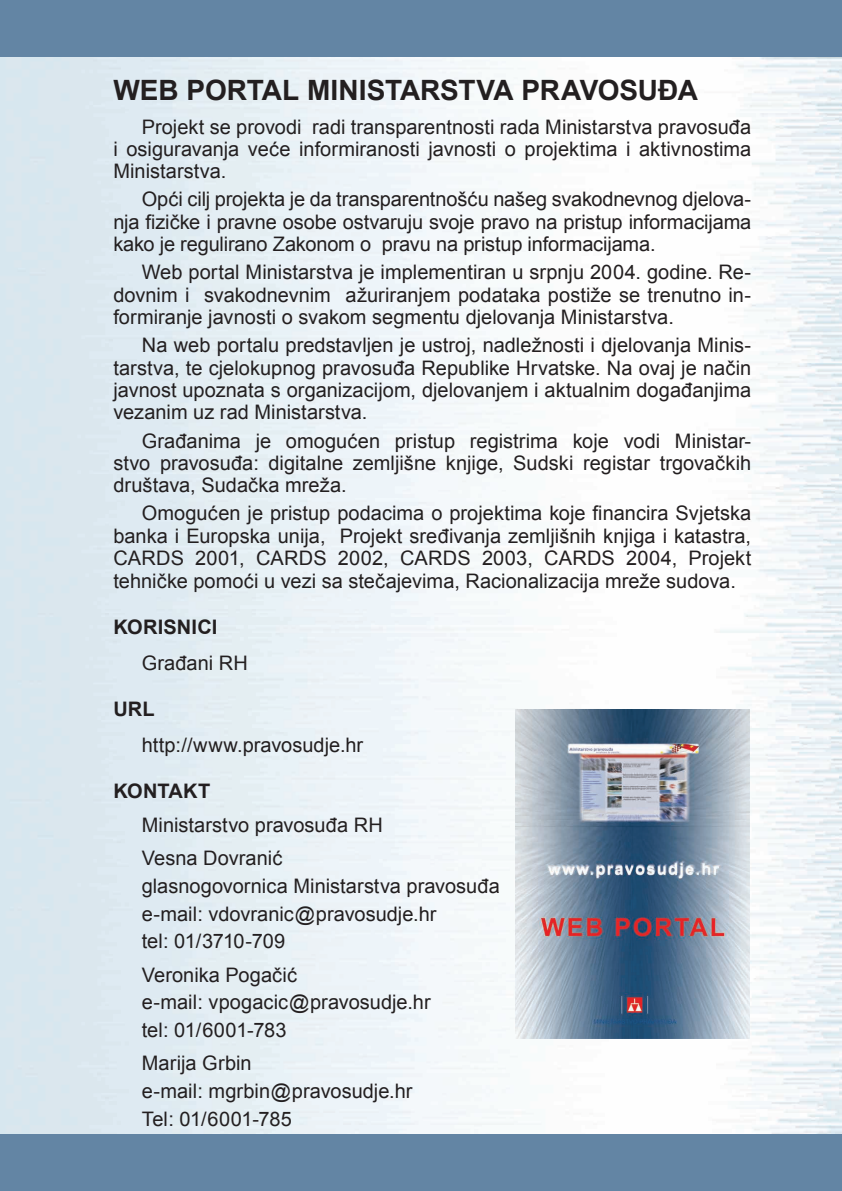
<style>
.page{position:relative;width:842px;height:1191px;background:#fff}
.page>*{position:absolute;margin:0;border:0;box-sizing:border-box;transform-origin:0 0}
.t1{font:700 28px "Arial";letter-spacing:-.005em;color:#231f20}
.t2{font:20px/22.4px "Arial";color:#231f20;text-align:justify}
.t3{font:700 20px "Arial";letter-spacing:.01em;color:#231f20}
</style>
<div class="page">
<img style="left:0;top:57px;width:842px;height:1077px">
<div style="left:0;top:1134px;width:842px;height:57px;background:#6385a4"></div>
<div style="left:0;top:0;width:842px;height:57px;background:#6385a4"></div>
<img style="left:516px;top:710px;width:234px;height:328px">
<h1 class="t1" style="left:113px;top:71px;width:586px">WEB PORTAL MINISTARSTVA PRAVOSUĐA</h1>
<p class="t2" style="left:113px;top:115px;width:639px;text-indent:28px">Projekt se provodi radi transparentnosti rada Ministarstva pravosuđa i osiguravanja veće informiranosti javnosti o projektima i aktivnostima Ministarstva.</p>
<p class="t2" style="left:113px;top:188px;width:639px;text-indent:28px">Opći cilj projekta je da transparentnošću našeg svakodnevnog djelova&shy;nja fizičke i pravne osobe ostvaruju svoje pravo na pristup informacijama kako je regulirano Zakonom o pravu na pristup informacijama.</p>
<p class="t2" style="left:113px;top:261px;width:639px;text-indent:28px">Web portal Ministarstva je implementiran u srpnju 2004. godine. Re&shy;dovnim i svakodnevnim ažuriranjem podataka postiže se trenutno in&shy;formiranje javnosti o svakom segmentu djelovanja Ministarstva.</p>
<p class="t2" style="left:113px;top:334px;width:639px;text-indent:28px">Na web portalu predstavljen je ustroj, nadležnosti i djelovanja Minis&shy;tarstva, te cjelokupnog pravosuđa Republike Hrvatske. Na ovaj je način javnost upoznata s organizacijom, djelovanjem i aktualnim događanjima vezanim uz rad Ministarstva.</p>
<p class="t2" style="left:113px;top:429px;width:639px;text-indent:28px">Građanima je omogućen pristup registrima koje vodi Ministar&shy;stvo pravosuđa: digitalne zemljišne knjige, Sudski registar trgovačkih društava, Sudačka mreža.</p>
<p class="t2" style="left:113px;top:502px;width:639px;text-indent:28px">Omogućen je pristup podacima o projektima koje financira Svjetska banka i Europska unija, Projekt sređivanja zemljišnih knjiga i katastra, CARDS 2001, CARDS 2002, CARDS 2003, CARDS 2004, Projekt tehničke pomoći u vezi sa stečajevima, Racionalizacija mreže sudova.</p>
<p class="t3" style="left:113px;top:614px;width:106px">KORISNICI</p>
<p class="t2" style="left:142px;top:651px;width:108px">Građani RH</p>
<p class="t3" style="left:113px;top:696px;width:43px">URL</p>
<p class="t2" style="left:142px;top:733px;width:223px">http://www.pravosudje.hr</p>
<p class="t3" style="left:113px;top:778px;width:98px">KONTAKT</p>
<p class="t2" style="left:142px;top:808px;width:243px;line-height:33.4px">Ministarstvo pravosuđa RH<br>Vesna Dovranić</p>
<p class="t2" style="left:142px;top:872px;width:360px;line-height:27.6px;text-align:left">glasnogovornica Ministarstva pravosuđa e-mail: vdovranic@pravosudje.hr<br>tel: 01/3710-709</p>
<p class="t2" style="left:142px;top:961px;width:290px;line-height:27.6px;text-align:left">Veronika Pogačić<br>e-mail: vpogacic@pravosudje.hr tel: 01/6001-783</p>
<p class="t2" style="left:142px;top:1049px;width:272px;line-height:27.6px;text-align:left">Marija Grbin<br>e-mail: mgrbin@pravosudje.hr<br>Tel: 01/6001-785</p>
</div>
